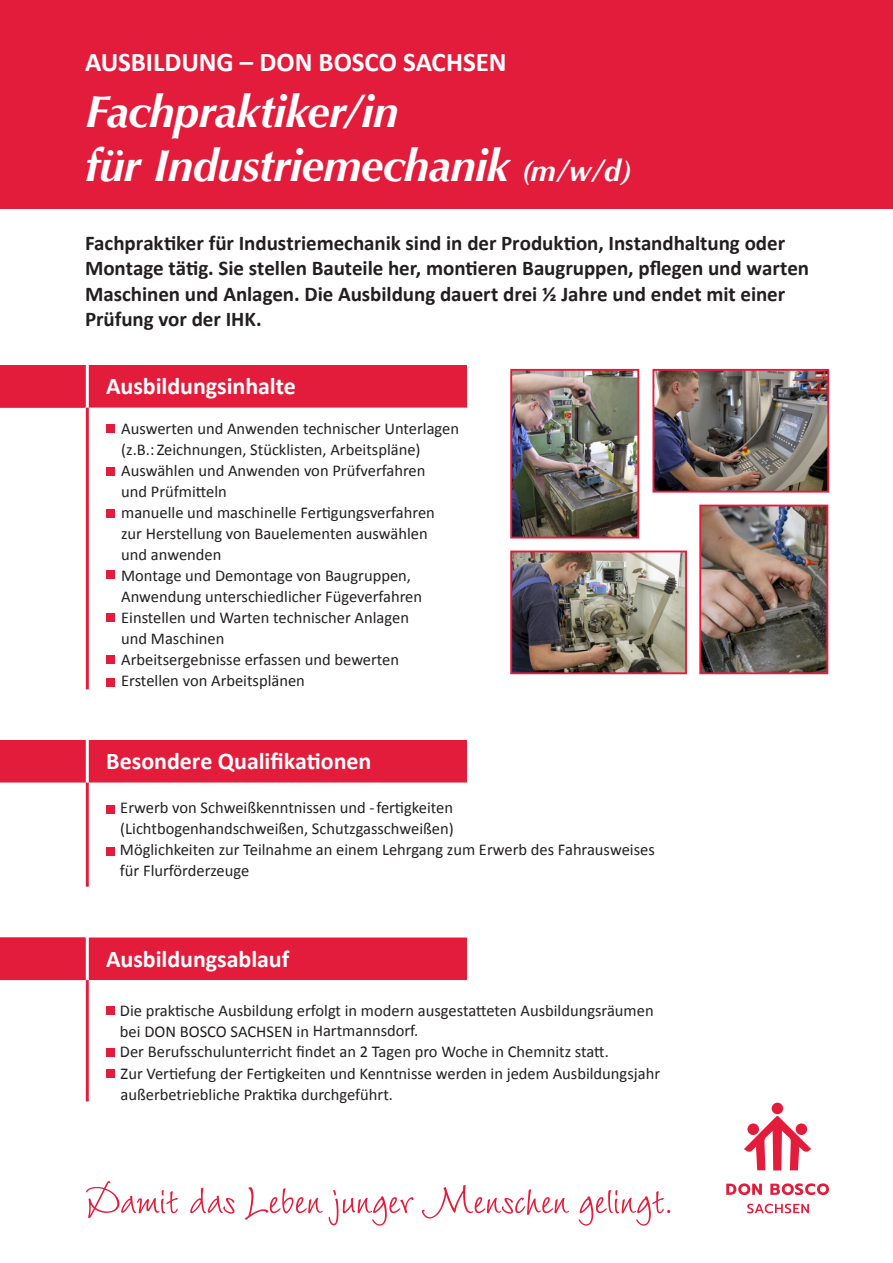
<style>
.page{position:relative;width:893px;height:1263px;background:#fff}
.page>*{position:absolute;margin:0;border:0;box-sizing:border-box;transform-origin:0 0}
.t1{font:55.5px "Wiesbaden Swing LT";letter-spacing:-.01em;color:#e41c3b}
.t2{font:italic 700 45px/54px "Optima";letter-spacing:-.01em;color:#fff}
.t3{font:700 27px "Calibri";letter-spacing:-.005em;color:#fff}
.t4{font:700 24px "Calibri";letter-spacing:-.005em;color:#fff}
.t5{font:700 21px/25.5px "Calibri";letter-spacing:-.005em;color:#231f20}
.t6{font:16.5px/21px "Calibri";color:#231f20}
.s1{font-size:30px}
</style>
<div class="page">
<div style="left:0;top:741px;width:466px;height:41px;background:#e41c3b"></div>
<div style="left:0;top:740px;width:467px;height:42px;border:2px solid #e41c3b"></div>
<div style="left:106px;top:805px;width:9px;height:8px;background:#e41c3b"></div>
<div style="left:106px;top:847px;width:9px;height:8px;background:#e41c3b"></div>
<div style="left:0;top:0;width:893px;height:208px;background:#e41c3b"></div>
<div style="left:0;top:366px;width:466px;height:41px;background:#e41c3b"></div>
<div style="left:0;top:365px;width:467px;height:43px;border:2px solid #e41c3b"></div>
<div style="left:0;top:938px;width:466px;height:41px;background:#e41c3b"></div>
<div style="left:0;top:937px;width:467px;height:43px;border:2px solid #e41c3b"></div>
<svg style="left:0;top:937px;width:85px;height:43px"></svg>
<div style="left:106px;top:1006px;width:9px;height:9px;background:#e41c3b"></div>
<div style="left:106px;top:1048px;width:9px;height:9px;background:#e41c3b"></div>
<div style="left:106px;top:1069px;width:9px;height:9px;background:#e41c3b"></div>
<hr style="left:86px;top:365px;width:3px;height:758px;background:#fff">
<hr style="left:86px;top:980px;width:3px;height:121px;background:#e41c3b">
<div style="left:106px;top:425px;width:9px;height:8px;background:#e41c3b"></div>
<div style="left:106px;top:467px;width:9px;height:9px;background:#e41c3b"></div>
<div style="left:106px;top:510px;width:9px;height:8px;background:#e41c3b"></div>
<div style="left:106px;top:570px;width:9px;height:9px;background:#e41c3b"></div>
<div style="left:106px;top:613px;width:9px;height:8px;background:#e41c3b"></div>
<div style="left:106px;top:655px;width:9px;height:9px;background:#e41c3b"></div>
<div style="left:106px;top:678px;width:9px;height:9px;background:#e41c3b"></div>
<svg style="left:0;top:365px;width:85px;height:43px"></svg>
<hr style="left:86px;top:408px;width:3px;height:281px;background:#e41c3b">
<img style="left:655px;top:372px;width:171px;height:118px">
<div style="left:652px;top:369px;width:177px;height:124px;border:2px solid #e41c3b"></div>
<img style="left:513px;top:372px;width:123px;height:163px">
<div style="left:510px;top:369px;width:129px;height:169px;border:2px solid #e41c3b"></div>
<img style="left:513px;top:553px;width:171px;height:118px">
<div style="left:510px;top:550px;width:177px;height:124px;border:2px solid #e41c3b"></div>
<img style="left:702px;top:508px;width:123px;height:163px">
<div style="left:699px;top:505px;width:129px;height:169px;border:2px solid #e41c3b"></div>
<hr style="left:86px;top:782px;width:3px;height:105px;background:#e41c3b">
<svg style="left:726px;top:1183px;width:103px;height:12px"></svg>
<svg style="left:747px;top:1204px;width:62px;height:9px"></svg>
<svg style="left:744px;top:1103px;width:67px;height:67px"></svg>
<h3 class="t3" style="left:85px;top:45px;width:423px">AUSBILDUNG – DON BOSCO SACHSEN</h3>
<h2 class="t2" style="left:85px;top:85px;width:548px">Fachpraktiker/in<br>für Industriemechanik <span class="s1">(m / w / d )</span></h2>
<p class="t5" style="left:85px;top:230px;width:726px">Fachpraktiker für Industriemechanik sind in der Produktion, Instandhaltung oder Montage tätig. Sie stellen Bauteile her, montieren Baugruppen, pflegen und warten Maschinen und Anlagen. Die Ausbildung dauert drei ½ Jahre und endet mit einer Prüfung vor der IHK.</p>
<h3 class="t4" style="left:106px;top:371px;width:191px">Ausbildungsinhalte</h3>
<p class="t6" style="left:121px;top:418px;width:339px">Auswerten und Anwenden technischer Unterlagen (z.B.: Zeichnungen, Stücklisten, Arbeitspläne)<br>Auswählen und Anwenden von Prüfverfahren<br>und Prüfmitteln<br>manuelle und maschinelle Fertigungsverfahren zur Herstellung von Bauelementen auswählen<br>und anwenden<br>Montage und Demontage von Baugruppen, Anwendung unterschiedlicher Fügeverfahren Einstellen und Warten technischer Anlagen<br>und Maschinen<br>Arbeitsergebnisse erfassen und bewerten Erstellen von Arbeitsplänen</p>
<h3 class="t4" style="left:106px;top:746px;width:267px">Besondere Qualifikationen</h3>
<p class="t6" style="left:120px;top:797px;width:536px">Erwerb von Schweißkenntnissen und -fertigkeiten<br>(Lichtbogenhandschweißen, Schutzgasschweißen)<br>Möglichkeiten zur Teilnahme an einem Lehrgang zum Erwerb des Fahrausweises für Flurförderzeuge</p>
<h3 class="t4" style="left:106px;top:944px;width:185px">Ausbildungsablauf</h3>
<p class="t6" style="left:120px;top:1000px;width:535px">Die praktische Ausbildung erfolgt in modern ausgestatteten Ausbildungsräumen bei DON BOSCO SACHSEN in Hartmannsdorf.<br>Der Berufsschulunterricht findet an 2 Tagen pro Woche in Chemnitz statt.</p>
<p class="t6" style="left:121px;top:1063px;width:541px">Zur Vertiefung der Fertigkeiten und Kenntnisse werden in jedem Ausbildungsjahr außerbetriebliche Praktika durchgeführt.</p>
<h1 class="t1" style="left:84px;top:1169px;width:591px">Damit das Leben junger Menschen gelingt.</h1>
</div>
